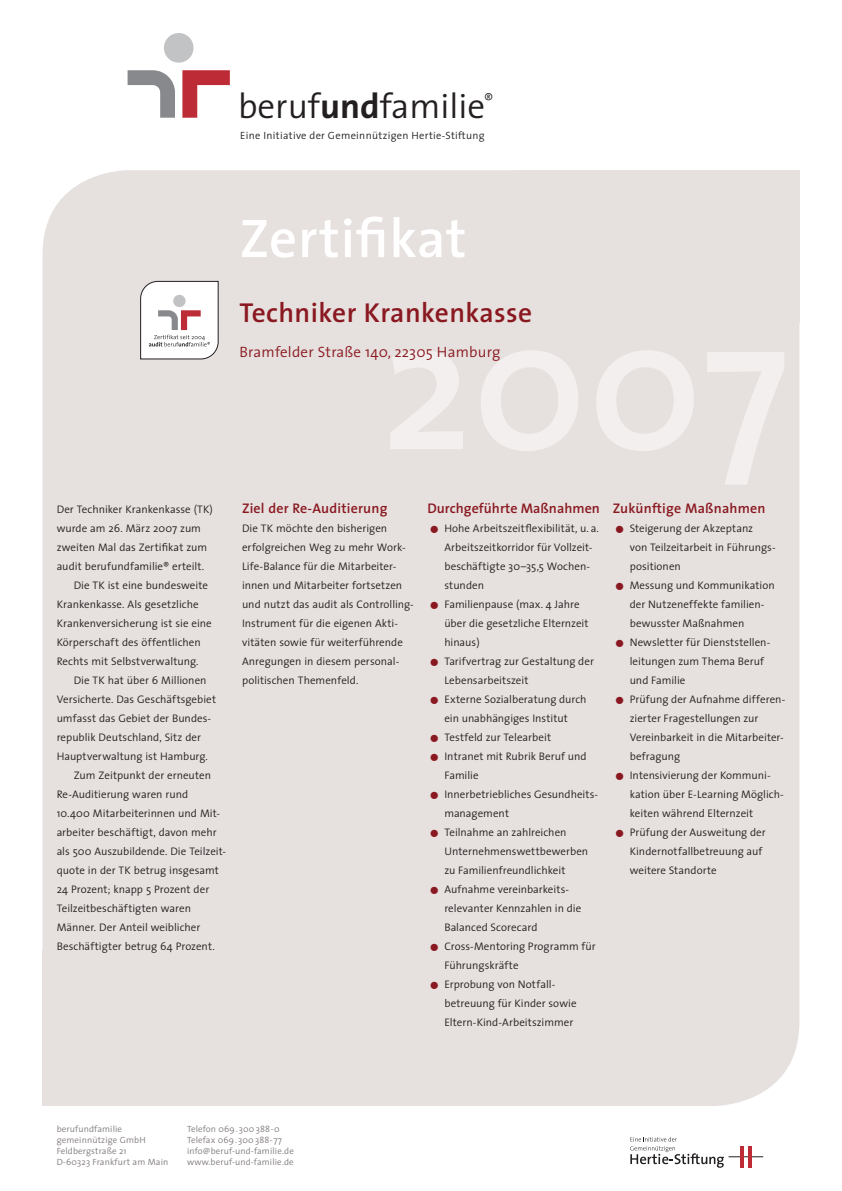
<style>
.page{position:relative;width:842px;height:1191px;background:#fff}
.page>*{position:absolute;margin:0;border:0;box-sizing:border-box;transform-origin:0 0}
.Grund-_Zertifikat{font:600 55px "The Sans";letter-spacing:.015em;color:#fff}
.t1{font:300 35px "The Sans";color:#231f20}
.Name_Unternehmen_1-z{font:600 27.5px "The Sans";letter-spacing:.015em;color:#8a1820}
.Standort_Adresse{font:300 15px "The Sans";letter-spacing:.015em;color:#8a1820}
.Subheadlines{font:600 14px "The Sans";letter-spacing:.015em;color:#8a1820}
.Subheadline__Durchge{font:600 14px "The Sans";letter-spacing:.005em;color:#8a1820}
.Fließtext_Aufzählung{font:300 11px/19px "The Sans";color:#231f20}
.Fließtext_eingerückt{font:300 11px/19px "The Sans";color:#231f20}
.Fließtext_ohne_Einzu{font:300 11px/19px "The Sans";color:#231f20}
.t2{font:300 10.5px "The Sans";letter-spacing:.03em;color:#231f20}
.t3{font:300 9px/11px "The Sans";letter-spacing:.015em;color:#817b7a}
.s1{font-weight:700}
.s2{font-size:33px;color:#8a1820}
</style>
<div class="page">
<div style="left:43px;top:170px;width:756px;height:936px;background:#e6e0de;border-radius:85px"></div>
<div style="left:516px;top:170px;width:283px;height:153px;background:#e6e0de"></div>
<div style="left:43px;top:950px;width:283px;height:156px;background:#e6e0de"></div>
<hr style="left:728px;top:1156px;width:35px;height:1px;background:#231f20">
<hr style="left:740px;top:1145px;width:3px;height:22px;background:#be2b36">
<hr style="left:748px;top:1145px;width:4px;height:22px;background:#be2b36">
<svg style="left:630px;top:1137px;width:94px;height:30px"></svg>
<div style="left:164px;top:33px;width:30px;height:30px;background:#c2c3c5;border-radius:50%"></div>
<svg style="left:182px;top:70px;width:48px;height:48px"></svg>
<svg style="left:128px;top:70px;width:47px;height:48px"></svg>
<svg style="left:140px;top:281px;width:79px;height:78px;background:#e9e3e4"></svg>
<p class="t1" style="left:238px;top:77px;width:257px">beruf<span class="s1">und</span>familie<sup>®</sup></p>
<p class="t2" style="left:240px;top:127px;width:246px">Eine Initiative der Gemeinnützigen Hertie-Stiftung</p>
<p class="Grund-_Zertifikat" style="left:240px;top:193px;width:228px">Zertifikat</p>
<p class="Name_Unternehmen_1-z" style="left:240px;top:290px;width:294px">Techniker Krankenkasse</p>
<p class="Standort_Adresse" style="left:240px;top:340px;width:262px">Bramfelder Straße 140, 22305 Hamburg</p>
<p class="Fließtext_ohne_Einzu" style="left:57px;top:499px;width:158px">Der Techniker Krankenkasse (TK) wurde am 26. März 2007 zum zweiten Mal das Zertifikat zum audit berufundfamilie® erteilt.</p>
<p class="Fließtext_eingerückt" style="left:57px;top:575px;width:157px;text-indent:17px">Die TK ist eine bundesweite<br>Krankenkasse. Als gesetzliche<br>Krankenversicherung ist sie eine<br>Körperschaft des öffentlichen<br>Rechts mit Selbstverwaltung.</p>
<p class="Fließtext_eingerückt" style="left:57px;top:670px;width:161px;text-indent:17px">Die TK hat über 6 Millionen<br>Versicherte. Das Geschäftsgebiet umfasst das Gebiet der Bundes&shy;republik Deutschland, Sitz der<br>Hauptverwaltung ist Hamburg.</p>
<p class="Fließtext_eingerückt" style="left:57px;top:765px;width:171px;text-indent:17px">Zum Zeitpunkt der erneuten<br>Re-Auditierung waren rund<br>10.400 Mitarbeiterinnen und Mit&shy;arbeiter beschäftigt, davon mehr als 500 Auszubildende. Die Teilzeit&shy;quote in der TK betrug insgesamt<br>24 Prozent; knapp 5 Prozent der<br>Teilzeitbeschäftigten waren<br>Männer. Der Anteil weiblicher<br>Beschäftigter betrug 64 Prozent.</p>
<p class="Subheadlines" style="left:242px;top:497px;width:147px">Ziel der Re-Auditierung</p>
<p class="Fließtext_ohne_Einzu" style="left:242px;top:518px;width:173px">Die TK möchte den bisherigen erfolgreichen Weg zu mehr Work-<br>Life-Balance für die Mitarbeiter&shy;innen und Mitarbeiter fortsetzen und nutzt das audit als Controlling-<br>Instrument für die eigenen Akti&shy;vitäten sowie für weiterführende<br>Anregungen in diesem personal&shy;politischen Themenfeld.</p>
<p class="Subheadline__Durchge" style="left:427px;top:497px;width:174px">Durchgeführte Maßnahmen</p>
<p class="Fließtext_Aufzählung" style="left:444px;top:518px;width:156px;text-indent:-17px"><span class="s2">•</span> Hohe Arbeitszeitflexibilität, u. a.<br>Arbeitszeitkorridor für Vollzeit&shy;beschäftigte 30–35,5 Wochen&shy;stunden</p>
<p class="Fließtext_Aufzählung" style="left:444px;top:594px;width:146px;text-indent:-17px"><span class="s2">•</span> Familienpause (max. 4 Jahre über die gesetzliche Elternzeit hinaus)</p>
<p class="Fließtext_Aufzählung" style="left:444px;top:651px;width:151px;text-indent:-17px"><span class="s2">•</span> Tarifvertrag zur Gestaltung der<br>Lebensarbeitszeit</p>
<p class="Fließtext_Aufzählung" style="left:427px;top:689px;width:161px;text-align:center"><span class="s2">•</span> Externe Sozialberatung durch ein unabhängiges Institut</p>
<p class="Fließtext_Aufzählung" style="left:427px;top:727px;width:125px"><span class="s2">•</span> Testfeld zur Telearbeit</p>
<p class="Fließtext_Aufzählung" style="left:444px;top:746px;width:144px;text-indent:-17px"><span class="s2">•</span> Intranet mit Rubrik Beruf und<br>Familie</p>
<p class="Fließtext_Aufzählung" style="left:444px;top:784px;width:155px;text-indent:-17px"><span class="s2">•</span> Innerbetriebliches Gesundheits&shy;management</p>
<p class="Fließtext_Aufzählung" style="left:444px;top:822px;width:145px;text-indent:-17px"><span class="s2">•</span> Teilnahme an zahlreichen<br>Unternehmenswettbewerben zu Familienfreundlichkeit</p>
<p class="Fließtext_Aufzählung" style="left:444px;top:879px;width:138px;text-indent:-17px"><span class="s2">•</span> Aufnahme vereinbarkeits&shy;relevanter Kennzahlen in die<br>Balanced Scorecard</p>
<p class="Fließtext_Aufzählung" style="left:444px;top:936px;width:153px;text-indent:-17px"><span class="s2">•</span> Cross-Mentoring Programm für<br>Führungskräfte</p>
<p class="Fließtext_Aufzählung" style="left:444px;top:974px;width:134px;text-indent:-17px"><span class="s2">•</span> Erprobung von Notfall&shy;betreuung für Kinder sowie<br>Eltern-Kind-Arbeitszimmer</p>
<p class="Subheadlines" style="left:613px;top:497px;width:154px">Zukünftige Maßnahmen</p>
<p class="Fließtext_Aufzählung" style="left:630px;top:518px;width:146px;text-indent:-17px"><span class="s2">•</span> Steigerung der Akzeptanz<br>von Teilzeitarbeit in Führungs&shy;positionen</p>
<p class="Fließtext_Aufzählung" style="left:630px;top:575px;width:147px;text-indent:-17px"><span class="s2">•</span> Messung und Kommunikation der Nutzeneffekte familien&shy;bewusster Maßnahmen</p>
<p class="Fließtext_Aufzählung" style="left:630px;top:632px;width:141px;text-indent:-17px"><span class="s2">•</span> Newsletter für Dienststellen&shy;leitungen zum Thema Beruf und Familie</p>
<p class="Fließtext_Aufzählung" style="left:630px;top:689px;width:157px;text-indent:-17px"><span class="s2">•</span> Prüfung der Aufnahme differen&shy;zierter Fragestellungen zur<br>Vereinbarkeit in die Mitarbeiter&shy;befragung</p>
<p class="Fließtext_Aufzählung" style="left:630px;top:765px;width:156px;text-indent:-17px"><span class="s2">•</span> Intensivierung der Kommuni&shy;kation über E-Learning Möglich&shy;keiten während Elternzeit</p>
<p class="Fließtext_Aufzählung" style="left:630px;top:822px;width:138px;text-indent:-17px"><span class="s2">•</span> Prüfung der Ausweitung der<br>Kindernotfallbetreuung auf weitere Standorte</p>
<p class="t3" style="left:57px;top:1123px;width:91px">berufundfamilie gemeinnützige GmbH</p>
<p class="t3" style="left:57px;top:1145px;width:71px">Feldbergstraße 21</p>
<p class="t3" style="left:57px;top:1156px;width:113px">D-60323 Frankfurt am Main</p>
<p class="t3" style="left:187px;top:1123px;width:94px">Telefon 069.300 388-0</p>
<p class="t3" style="left:187px;top:1134px;width:96px">Telefax 069.300 388-77</p>
<p class="t3" style="left:187px;top:1145px;width:108px">info@beruf-und-familie.de</p>
<p class="t3" style="left:187px;top:1156px;width:108px">www.beruf-und-familie.de</p>
</div>
